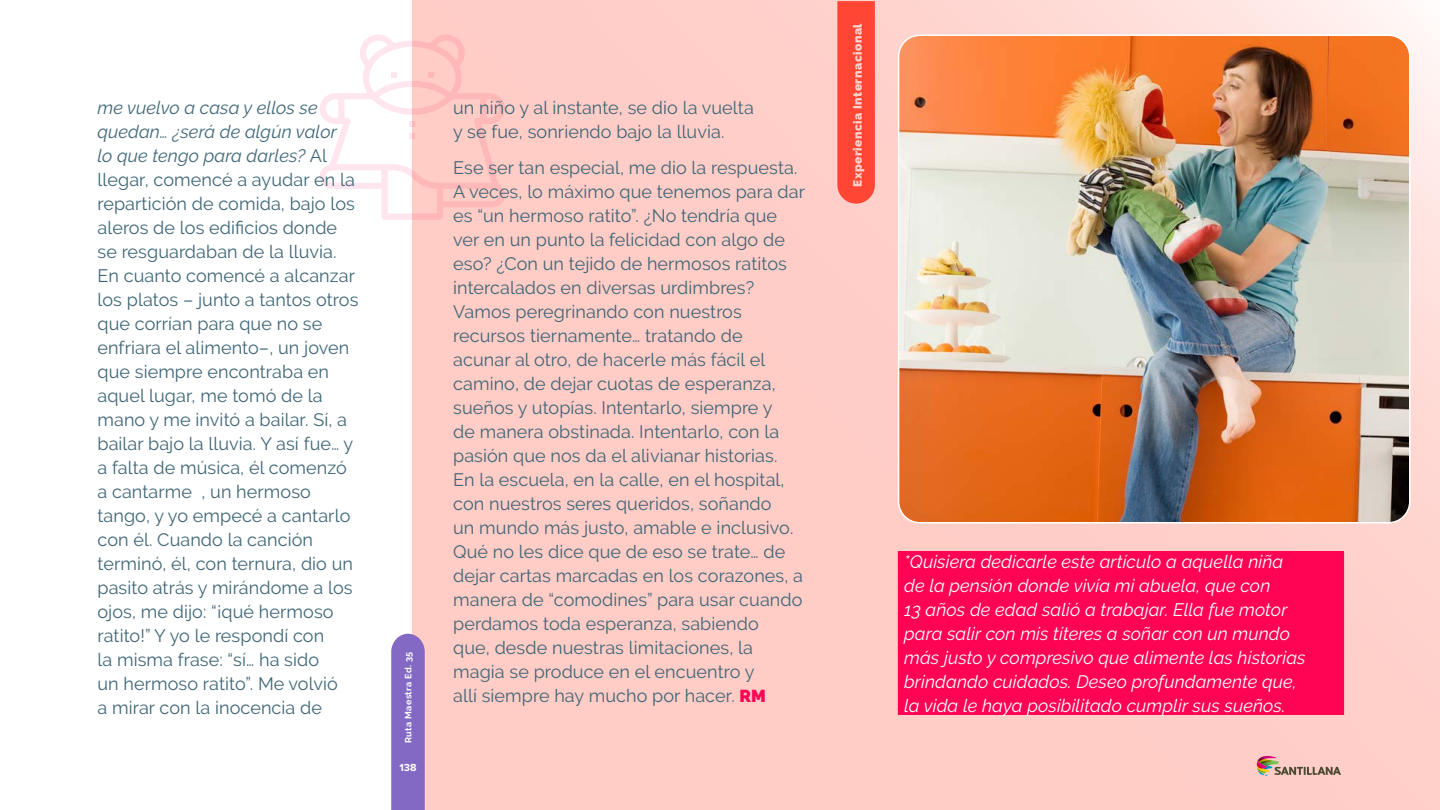
<style>
.page{position:relative;width:1440px;height:810px;background:#fff}
.page>*{position:absolute;margin:0;border:0;box-sizing:border-box;transform-origin:0 0}
.t1{font:18px/24px "Raleway";letter-spacing:.005em;color:#3f6677}
.t2{font:italic 18px/24px "Raleway";letter-spacing:.005em;color:#fff}
.t3{font:900 12px "Raleway";letter-spacing:.04em;color:#fff}
.t4{font:700 10.65px "Proxima Nova";color:#fff}
.t5{font:700 9px "Raleway";letter-spacing:.04em;color:#fff}
.s1{font-style:italic}
.s2{font-weight:900;font-size:17.25px;color:#ff0455}
</style>
<div class="page">
<div style="left:412px;top:0;width:1028px;height:810px;background:#ffccc6"></div>
<svg style="left:320px;top:34px;width:185px;height:186px"></svg>
<img style="left:901px;top:35px;width:509px;height:486px">
<div style="left:898px;top:34px;width:513px;height:490px;border:2px solid #fff;border-radius:21px"></div>
<div style="left:898px;top:551px;width:446px;height:163px;background:#ff0455"></div>
<svg style="left:1256px;top:755px;width:85px;height:21px"></svg>
<svg style="left:837px;top:1px;width:38px;height:203px;background:#ff4a39"></svg>
<svg style="left:391px;top:634px;width:34px;height:176px;background:#876dc5"></svg>
<p class="t1" style="left:98px;top:96px;width:262px"><span class="s1">me vuelvo a casa y ellos se quedan… ¿será de algún valor<br>lo que tengo para darles?</span> Al llegar, comencé a ayudar en la repartición de comida, bajo los aleros de los edificios donde se resguardaban de la lluvia.<br>En cuanto comencé a alcanzar los platos – junto a tantos otros que corrían para que no se enfriara el alimento–, un joven que siempre encontraba en aquel lugar, me tomó de la mano y me invitó a bailar. Sí, a bailar bajo la lluvia. Y así fue… y a falta de música, él comenzó a cantarme , un hermoso tango, y yo empecé a cantarlo con él. Cuando la canción terminó, él, con ternura, dio un pasito atrás y mirándome a los ojos, me dijo: “¡qué hermoso ratito!” Y yo le respondí con<br>la misma frase: “sí… ha sido<br>un hermoso ratito”. Me volvió<br>a mirar con la inocencia de</p>
<p class="t1" style="left:453px;top:96px;width:302px">un niño y al instante, se dio la vuelta y se fue, sonriendo bajo la lluvia.</p>
<p class="t1" style="left:453px;top:156px;width:353px">Ese ser tan especial, me dio la respuesta.<br>A veces, lo máximo que tenemos para dar es “un hermoso ratito”. ¿No tendría que ver en un punto la felicidad con algo de eso? ¿Con un tejido de hermosos ratitos intercalados en diversas urdimbres?<br>Vamos peregrinando con nuestros recursos tiernamente… tratando de<br>acunar al otro, de hacerle más fácil el camino, de dejar cuotas de esperanza, sueños y utopías. Intentarlo, siempre y<br>de manera obstinada. Intentarlo, con la pasión que nos da el alivianar historias.<br>En la escuela, en la calle, en el hospital, con nuestros seres queridos, soñando<br>un mundo más justo, amable e inclusivo.<br>Qué no les dice que de eso se trate… de dejar cartas marcadas en los corazones, a manera de “comodines” para usar cuando perdamos toda esperanza, sabiendo<br>que, desde nuestras limitaciones, la magia se produce en el encuentro y<br>allí siempre hay mucho por hacer. <span class="s2">RM</span></p>
<p class="t5" style="left:403px;top:743px;width:92px;rotate:-90deg">Ruta Maestra Ed. 35</p>
<p class="t4" style="left:399px;top:759px;width:19px">138</p>
<p class="t3" style="left:851px;top:187px;width:165px;rotate:-90deg">Experiencia Internacional</p>
<p class="t2" style="left:904px;top:550px;width:403px">*Quisiera dedicarle este artículo a aquella niña de la pensión donde vivía mi abuela, que con<br>13 años de edad salió a trabajar. Ella fue motor para salir con mis títeres a soñar con un mundo más justo y compresivo que alimente las historias brindando cuidados. Deseo profundamente que, la vida le haya posibilitado cumplir sus sueños.</p>
</div>
